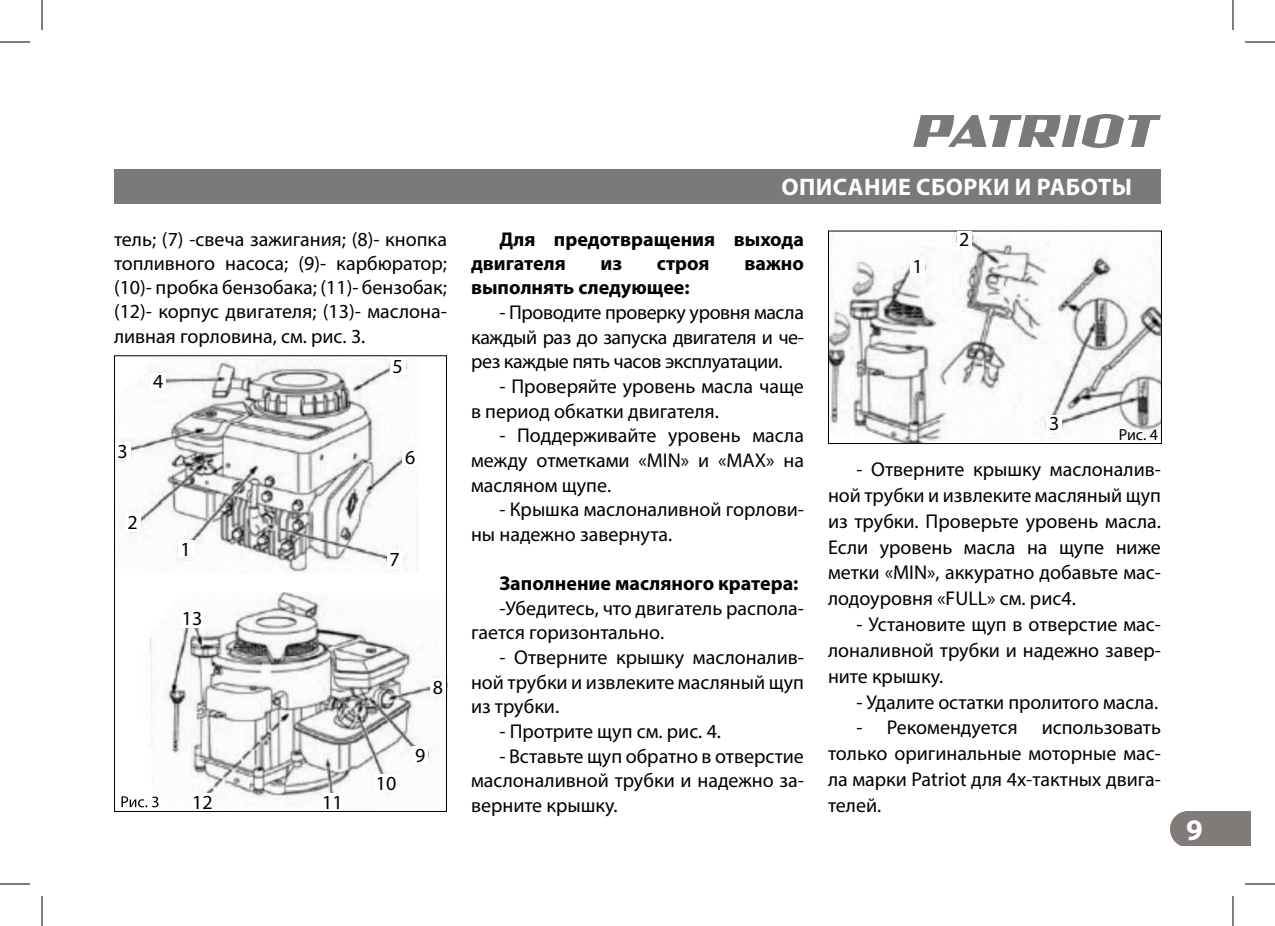
<style>
.page{position:relative;width:1275px;height:926px;background:#fff}
.page>*{position:absolute;margin:0;border:0;box-sizing:border-box;transform-origin:0 0}
.t1{font:700 30px "Myriad Pro";color:#fff}
.t2{font:700 24px "Myriad Pro";letter-spacing:.02em;color:#fff}
.t3{font:20px/24.6px "Myriad Pro";color:#000;text-align:justify}
.t4{font:700 20px/24.4px "Myriad Pro";color:#000}
.t5{font:16px "Myriad Pro";color:#000}
</style>
<div class="page">
<div style="left:1170px;top:812px;width:80px;height:33px;background:#807a79"></div>
<svg style="left:913px;top:114px;width:248px;height:34px"></svg>
<div style="left:114px;top:169px;width:1047px;height:34px;background:#7a7a7a"></div>
<img style="left:830px;top:233px;width:330px;height:209px">
<div style="left:828px;top:231px;width:334px;height:213px;border:1px solid #000"></div>
<div style="left:910px;top:258px;width:15px;height:18px;background:#fff"></div>
<div style="left:957px;top:231px;width:14px;height:18px;background:#fff"></div>
<div style="left:1046px;top:415px;width:16px;height:18px;background:#fff"></div>
<img style="left:116px;top:358px;width:303px;height:214px">
<img style="left:135px;top:593px;width:310px;height:217px">
<div style="left:114px;top:355px;width:333px;height:457px;border:1px solid #000"></div>
<svg style="left:121px;top:796px;width:37px;height:11px"></svg>
<div style="left:115px;top:443px;width:15px;height:17px;background:#fff"></div>
<div style="left:150px;top:373px;width:16px;height:17px;background:#fff"></div>
<div style="left:390px;top:358px;width:15px;height:17px;background:#fff"></div>
<div style="left:402px;top:448px;width:16px;height:17px;background:#fff"></div>
<div style="left:387px;top:551px;width:15px;height:17px;background:#fff"></div>
<div style="left:430px;top:679px;width:16px;height:17px;background:#fff"></div>
<div style="left:412px;top:747px;width:16px;height:17px;background:#fff"></div>
<div style="left:375px;top:774px;width:22px;height:17px;background:#fff"></div>
<div style="left:322px;top:794px;width:21px;height:17px;background:#fff"></div>
<div style="left:192px;top:794px;width:21px;height:17px;background:#fff"></div>
<div style="left:181px;top:610px;width:22px;height:17px;background:#fff"></div>
<div style="left:125px;top:514px;width:15px;height:18px;background:#fff"></div>
<div style="left:178px;top:541px;width:15px;height:16px;background:#fff"></div>
<hr style="left:0;top:42px;width:30px;height:1px;background:#000">
<hr style="left:1245px;top:42px;width:30px;height:1px;background:#000">
<hr style="left:0;top:884px;width:30px;height:1px;background:#000">
<hr style="left:1245px;top:884px;width:30px;height:1px;background:#000">
<hr style="left:42px;top:0;width:1px;height:30px;background:#000">
<hr style="left:42px;top:896px;width:1px;height:30px;background:#000">
<hr style="left:1232px;top:0;width:1px;height:30px;background:#000">
<hr style="left:1232px;top:896px;width:1px;height:30px;background:#000">
<p class="t2" style="left:781px;top:175px;width:352px">ОПИСАНИЕ СБОРКИ И РАБОТЫ</p>
<p class="t3" style="left:114px;top:229px;width:334px">тель; (7) -свеча зажигания; (8)- кнопка топливного насоса; (9)- карбюратор; (10)- пробка бензобака; (11)- бензобак; (12)- корпус двигателя; (13)- маслона&shy;ливная горловина, см. рис. 3.</p>
<p class="t4" style="left:471px;top:228px;width:334px;text-indent:28px">Для предотвращения выхода двигателя</p>
<p class="t4" style="left:600px;top:252px;width:23px">из</p>
<p class="t4" style="left:657px;top:252px;width:54px">строя</p>
<p class="t4" style="left:744px;top:252px;width:61px">важно</p>
<p class="t4" style="left:471px;top:276px;width:220px">выполнять следующее:</p>
<p class="t3" style="left:471px;top:302px;width:334px;text-indent:28px">- Проводите проверку уровня масла каждый раз до запуска двигателя и че&shy;рез каждые пять часов эксплуатации.</p>
<p class="t3" style="left:471px;top:376px;width:334px;text-indent:28px">- Проверяйте уровень масла чаще в период обкатки двигателя.</p>
<p class="t3" style="left:471px;top:425px;width:334px;text-indent:28px">- Поддерживайте уровень масла между отметками «MIN» и «МАХ» на масляном щупе.</p>
<p class="t3" style="left:471px;top:499px;width:334px;text-indent:28px">- Крышка маслоналивной горлови&shy;ны надежно завернута.</p>
<p class="t4" style="left:499px;top:572px;width:300px">Заполнение масляного кратера:</p>
<p class="t3" style="left:471px;top:598px;width:334px;text-indent:28px">-Убедитесь, что двигатель распола&shy;гается горизонтально.</p>
<p class="t3" style="left:471px;top:647px;width:334px;text-indent:28px">- Отверните крышку маслоналив&shy;ной трубки и извлеките масляный щуп из трубки.</p>
<p class="t3" style="left:499px;top:721px;width:223px">- Протрите щуп см. рис. 4.</p>
<p class="t3" style="left:471px;top:745px;width:334px;text-indent:28px">- Вставьте щуп обратно в отверстие маслоналивной трубки и надежно за&shy;верните крышку.</p>
<p class="t3" style="left:392px;top:356px;width:12px">5</p>
<p class="t3" style="left:153px;top:371px;width:12px">4</p>
<p class="t3" style="left:118px;top:441px;width:12px">3</p>
<p class="t3" style="left:405px;top:446px;width:12px">6</p>
<p class="t3" style="left:127px;top:511px;width:12px">2</p>
<p class="t3" style="left:180px;top:538px;width:12px">1</p>
<p class="t3" style="left:389px;top:549px;width:12px">7</p>
<p class="t3" style="left:182px;top:608px;width:22px">13</p>
<p class="t3" style="left:433px;top:676px;width:12px">8</p>
<p class="t3" style="left:415px;top:745px;width:12px">9</p>
<p class="t3" style="left:376px;top:772px;width:22px">10</p>
<p class="t3" style="left:192px;top:792px;width:22px">12</p>
<p class="t3" style="left:322px;top:791px;width:22px">11</p>
<p class="t3" style="left:912px;top:256px;width:12px">1</p>
<p class="t3" style="left:959px;top:229px;width:12px">2</p>
<p class="t3" style="left:1049px;top:413px;width:12px">3</p>
<p class="t5" style="left:1118px;top:429px;width:41px">Рис. 4</p>
<p class="t3" style="left:828px;top:458px;width:334px;line-height:25.8px;text-indent:28px">- Отверните крышку маслоналив&shy;ной трубки и извлеките масляный щуп из трубки. Проверьте уровень масла.<br>Если уровень масла на щупе ниже метки «MIN», аккуратно добавьте мас&shy;лодоуровня «FULL» см. рис4.</p>
<p class="t3" style="left:828px;top:613px;width:334px;line-height:25.8px;text-indent:28px">- Установите щуп в отверстие мас&shy;лоналивной трубки и надежно завер&shy;ните крышку.</p>
<p class="t3" style="left:856px;top:691px;width:303px">- Удалите остатки пролитого масла.</p>
<p class="t3" style="left:828px;top:717px;width:334px;line-height:25.8px;text-indent:28px">- Рекомендуется использовать только оригинальные моторные мас&shy;ла марки Patriot для 4х-тактных двига&shy;телей.</p>
<h1 class="t1" style="left:1186px;top:815px;width:18px">9</h1>
</div>
